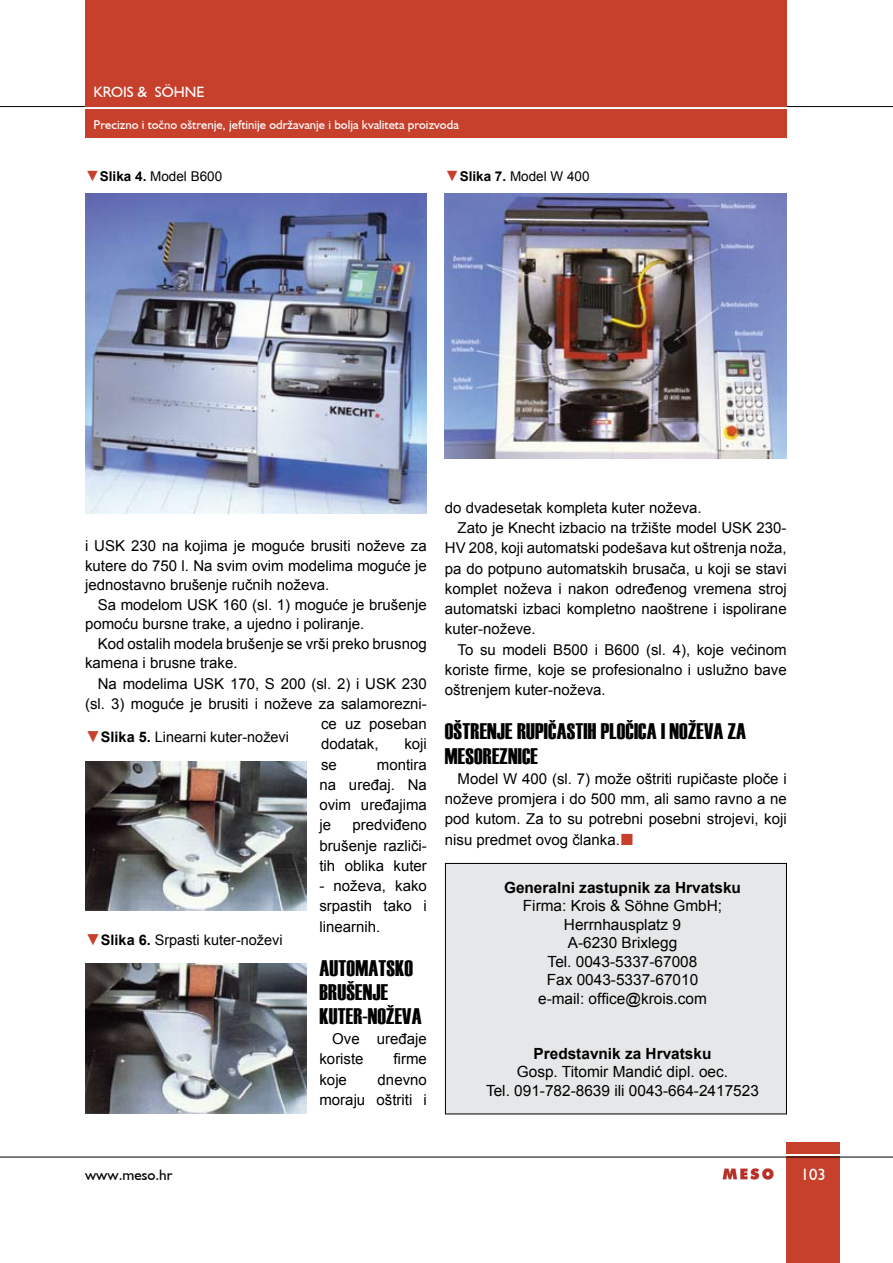
<style>
.page{position:relative;width:893px;height:1263px;background:#fff}
.page>*{position:absolute;margin:0;border:0;box-sizing:border-box;transform-origin:0 0}
.t1{font:22.5px/24px "Haettenschweiler";letter-spacing:.01em;color:#000}
.t2{font:16.5px "Humanist 521 BT";color:#fff}
.t3{font:15.45px/18.5px "Arial";color:#000;text-align:center}
.t4{font:700 15.45px "Arial";color:#000}
.t5{font:15px/20.2px "Arial";color:#000;text-align:justify}
.t6{font:15px "Humanist 521 BT";color:#000}
.t7{font:15px "Humanist 521 BT";color:#fff}
.t8{font:14.4px "Arial";color:#000}
.t9{font:13.5px "Arial";color:#000}
.t10{font:12.75px "Humanist 521 BT";color:#fff}
.s1{font-size:15px;color:#c6402c}
.s2{font-weight:700}
.s3{font-size:16.05px;color:#c6402c}
.s4{font-size:24px;color:#c6402c}
</style>
<div class="page">
<svg style="left:723px;top:1168px;width:51px;height:11px"></svg>
<hr style="left:0;top:106px;width:893px;height:1px;background:#000">
<div style="left:85px;top:0;width:702px;height:107px;background:#c6402c"></div>
<div style="left:787px;top:1157px;width:53px;height:106px;background:#c6402c"></div>
<hr style="left:0;top:1157px;width:893px;height:1px;background:#000">
<div style="left:787px;top:1143px;width:53px;height:11px;background:#c6402c"></div>
<div style="left:85px;top:110px;width:702px;height:28px;background:#c6402c"></div>
<div style="left:445px;top:863px;width:341px;height:251px;background:#e6e7e8"></div>
<div style="left:445px;top:863px;width:342px;height:251px;border:1px solid #000"></div>
<img style="left:85px;top:194px;width:342px;height:319px">
<img style="left:85px;top:762px;width:222px;height:149px">
<img style="left:85px;top:964px;width:222px;height:149px">
<img style="left:445px;top:194px;width:341px;height:264px">
<p class="t7" style="left:94px;top:83px;width:113px">KROIS &amp; SÖHNE</p>
<p class="t10" style="left:94px;top:116px;width:367px">Precizno i točno oštrenje, jeftinije održavanje i bolja kvaliteta proizvoda</p>
<p class="t9" style="left:85px;top:167px;width:139px"><span class="s1">▼</span><span class="s2">Slika 4.</span> Model B600</p>
<p class="t9" style="left:445px;top:167px;width:146px"><span class="s1">▼</span><span class="s2">Slika 7.</span> Model W 400</p>
<p class="t5" style="left:85px;top:537px;width:343px;line-height:19.5px">i USK 230 na kojima je moguće brusiti noževe za kutere do 750 l. Na svim ovim modelima moguće je jednostavno brušenje ručnih noževa.</p>
<p class="t5" style="left:85px;top:595px;width:343px;line-height:19.5px;text-indent:13px">Sa modelom USK 160 (sl. 1) moguće je brušenje pomoću bursne trake, a ujedno i poliranje.</p>
<p class="t5" style="left:85px;top:634px;width:343px;line-height:19.5px;text-indent:13px">Kod ostalih modela brušenje se vrši preko brusnog kamena i brusne trake.</p>
<p class="t5" style="left:98px;top:673px;width:331px">Na modelima USK 170, S 200 (sl. 2) i USK 230</p>
<p class="t5" style="left:85px;top:694px;width:343px">(sl. 3) moguće je brusiti i noževe za salamorezni-</p>
<p class="t5" style="left:321px;top:714px;width:107px">ce uz poseban</p>
<p class="t5" style="left:321px;top:734px;width:59px">dodatak,</p>
<p class="t5" style="left:404px;top:734px;width:24px">koji</p>
<p class="t5" style="left:321px;top:754px;width:17px">se</p>
<p class="t8" style="left:85px;top:728px;width:205px"><span class="s3">▼</span><span class="s2">Slika 5.</span> Linearni kuter-noževi</p>
<p class="t5" style="left:319px;top:754px;width:109px;text-indent:57px">montira na uređaj. Na ovim uređajima je</p>
<p class="t5" style="left:319px;top:815px;width:109px;text-indent:33px">predviđeno brušenje različi&shy;tih oblika kuter</p>
<p class="t5" style="left:319px;top:876px;width:109px">- noževa, kako srpastih tako i linearnih.</p>
<h1 class="t1" style="left:319px;top:956px;width:95px">AUTOMATSKO<br>BRUŠENJE<br>KUTER</h1>
<p class="t8" style="left:85px;top:930px;width:199px"><span class="s3">▼</span><span class="s2">Slika 6.</span> Srpasti kuter-noževi</p>
<h1 class="t1" style="left:363px;top:1004px;width:16px">-NOŽEVA</h1>
<p class="t5" style="left:319px;top:1029px;width:109px;text-indent:13px">Ove uređaje koriste</p>
<p class="t5" style="left:394px;top:1049px;width:35px">firme</p>
<p class="t5" style="left:319px;top:1069px;width:29px">koje</p>
<p class="t5" style="left:319px;top:1069px;width:109px;text-align:right">dnevno<br>moraju oštriti i</p>
<p class="t5" style="left:445px;top:498px;width:258px">do dvadesetak kompleta kuter noževa.</p>
<p class="t5" style="left:458px;top:518px;width:330px">Zato je Knecht izbacio na tržište model USK 230-</p>
<p class="t5" style="left:445px;top:538px;width:343px">HV 208, koji automatski podešava kut oštrenja noža,</p>
<p class="t5" style="left:445px;top:558px;width:343px">pa do potpuno automatskih brusača, u koji se stavi</p>
<p class="t5" style="left:445px;top:579px;width:343px">komplet noževa i nakon određenog vremena stroj</p>
<p class="t5" style="left:445px;top:599px;width:343px">automatski izbaci kompletno naoštrene i ispolirane</p>
<p class="t5" style="left:445px;top:619px;width:92px">kuter-noževe.</p>
<p class="t5" style="left:458px;top:639px;width:331px">To su modeli B500 i B600 (sl. 4), koje većinom</p>
<p class="t5" style="left:445px;top:660px;width:343px">koriste firme, koje se profesionalno i uslužno bave</p>
<p class="t5" style="left:445px;top:680px;width:162px">oštrenjem kuter-noževa.</p>
<h1 class="t1" style="left:445px;top:720px;width:27px">OŠTRENJE</h1>
<h1 class="t1" style="left:517px;top:720px;width:9px">RUPIČASTIH</h1>
<h1 class="t1" style="left:601px;top:720px;width:9px">PLOČICA</h1>
<h1 class="t1" style="left:661px;top:720px;width:19px">INOŽEVA</h1>
<h1 class="t1" style="left:728px;top:720px;width:10px">ZA</h1>
<h1 class="t1" style="left:445px;top:744px;width:22px">MESOREZNICE</h1>
<p class="t5" style="left:445px;top:768px;width:343px;text-indent:13px">Model W 400 (sl. 7) može oštriti rupičaste ploče i noževe promjera i do 500 mm, ali samo ravno a ne pod kutom. Za to su potrebni posebni strojevi, koji nisu predmet ovog članka.<span class="s4">■</span></p>
<p class="t4" style="left:504px;top:877px;width:238px">Generalni zastupnik za Hrvatsku</p>
<p class="t3" style="left:523px;top:897px;width:201px">Firma: Krois &amp; Söhne GmbH;<br>Herrnhausplatz 9<br>A-6230 Brixlegg<br>Tel. 0043-5337-67008<br>Fax 0043-5337-67010 e-mail: office@krois.com</p>
<p class="t4" style="left:533px;top:1043px;width:179px">Predstavnik za Hrvatsku</p>
<p class="t3" style="left:486px;top:1063px;width:274px">Gosp. Titomir Mandić dipl. oec.<br>Tel. 091-782-8639 ili 0043-664-2417523</p>
<p class="t6" style="left:85px;top:1165px;width:89px">www.meso.hr</p>
<p class="t2" style="left:801px;top:1164px;width:26px">103</p>
</div>
